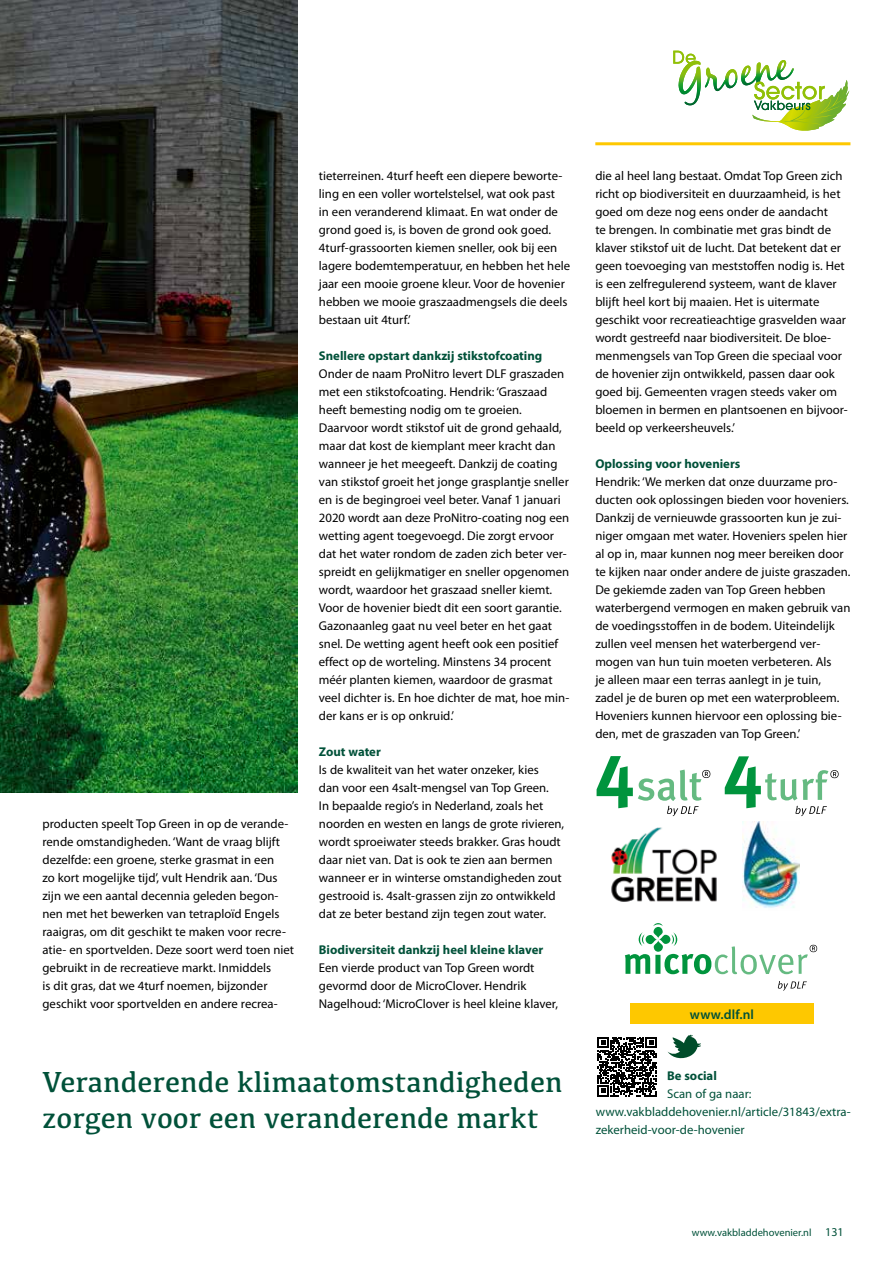
<style>
.page{position:relative;width:893px;height:1263px;background:#fff}
.page>*{position:absolute;margin:0;border:0;box-sizing:border-box;transform-origin:0 0}
.t1{font:30px/36px "Kefa";color:#005139}
.t2{font:600 13.5px "Myriad Pro";letter-spacing:.01em;color:#005139}
.t3{font:12.75px/18px "Myriad Pro";color:#000}
.t4{font:700 12.75px "Myriad Pro";color:#005139}
.t5{font:12.75px/18px "Myriad Pro";color:#005139}
.t6{font:10.5px "Myriad Pro";color:#005139}
.s1{font-size:12px}
</style>
<div class="page">
<hr style="left:595px;top:142px;width:255px;height:3px;background:#fec800">
<img style="left:0;top:0;width:298px;height:792px">
<svg style="left:597px;top:756px;width:113px;height:60px"></svg>
<svg style="left:725px;top:756px;width:114px;height:60px"></svg>
<img style="left:611px;top:827px;width:106px;height:75px">
<img style="left:743px;top:821px;width:57px;height:87px">
<div style="left:630px;top:1003px;width:184px;height:20px;background:#fec800"></div>
<svg style="left:673px;top:51px;width:177px;height:80px"></svg>
<svg style="left:639px;top:932px;width:6px;height:14px"></svg>
<svg style="left:653px;top:923px;width:10px;height:3px"></svg>
<svg style="left:659px;top:935px;width:11px;height:9px"></svg>
<svg style="left:646px;top:935px;width:11px;height:9px"></svg>
<svg style="left:653px;top:927px;width:10px;height:11px"></svg>
<svg style="left:654px;top:940px;width:9px;height:12px"></svg>
<svg style="left:625px;top:954px;width:25px;height:20px"></svg>
<div style="left:655px;top:955px;width:5px;height:19px;background:#00943d"></div>
<svg style="left:778px;top:981px;width:29px;height:9px"></svg>
<svg style="left:664px;top:932px;width:153px;height:42px"></svg>
<svg style="left:597px;top:1037px;width:60px;height:59px"></svg>
<svg style="left:668px;top:1035px;width:32px;height:23px"></svg>
<p class="t3" style="left:43px;top:815px;width:253px">producten speelt Top Green in op de verande&shy;rende omstandigheden. ‘Want de vraag blijft dezelfde: een groene, sterke grasmat in een<br>zo kort mogelijke tijd’, vult Hendrik aan. ‘Dus zijn we een aantal decennia geleden begon&shy;nen met het bewerken van tetraploïd Engels raaigras, om dit geschikt te maken voor recre&shy;atie- en sportvelden. Deze soort werd toen niet gebruikt in de recreatieve markt. Inmiddels<br>is dit gras, dat we 4turf noemen, bijzonder geschikt voor sportvelden en andere recrea-</p>
<p class="t3" style="left:319px;top:167px;width:253px">tieterreinen. 4turf heeft een diepere beworte&shy;ling en een voller wortelstelsel, wat ook past<br>in een veranderend klimaat. En wat onder de grond goed is, is boven de grond ook goed.<br>4turf-grassoorten kiemen sneller, ook bij een lagere bodemtemperatuur, en hebben het hele jaar een mooie groene kleur. Voor de hovenier hebben we mooie graszaadmengsels die deels bestaan uit 4turf.’</p>
<p class="t4" style="left:319px;top:347px;width:225px">Snellere opstart dankzij stikstofcoating</p>
<p class="t3" style="left:319px;top:365px;width:252px">Onder de naam ProNitro levert DLF graszaden met een stikstofcoating. Hendrik: ‘Graszaad heeft bemesting nodig om te groeien.<br>Daarvoor wordt stikstof uit de grond gehaald, maar dat kost de kiemplant meer kracht dan wanneer je het meegeeft. Dankzij de coating van stikstof groeit het jonge grasplantje sneller en is de begingroei veel beter. Vanaf 1 januari 2020 wordt aan deze ProNitro-coating nog een wetting agent toegevoegd. Die zorgt ervoor dat het water rondom de zaden zich beter ver&shy;spreidt en gelijkmatiger en sneller opgenomen wordt, waardoor het graszaad sneller kiemt.<br>Voor de hovenier biedt dit een soort garantie.<br>Gazonaanleg gaat nu veel beter en het gaat snel. De wetting agent heeft ook een positief effect op de worteling. Minstens 34 procent méér planten kiemen, waardoor de grasmat veel dichter is. En hoe dichter de mat, hoe min&shy;der kans er is op onkruid.’</p>
<p class="t4" style="left:319px;top:744px;width:63px">Zout water</p>
<p class="t3" style="left:319px;top:761px;width:247px">Is de kwaliteit van het water onzeker, kies<br>dan voor een 4salt-mengsel van Top Green.<br>In bepaalde regio’s in Nederland, zoals het noorden en westen en langs de grote rivieren, wordt sproeiwater steeds brakker. Gras houdt daar niet van. Dat is ook te zien aan bermen wanneer er in winterse omstandigheden zout gestrooid is. 4salt-grassen zijn zo ontwikkeld dat ze beter bestand zijn tegen zout water.</p>
<p class="t4" style="left:319px;top:942px;width:226px">Biodiversiteit dankzij heel kleine klaver</p>
<p class="t3" style="left:319px;top:959px;width:241px">Een vierde product van Top Green wordt gevormd door de MicroClover. Hendrik<br>Nagelhoud: ‘MicroClover is heel kleine klaver,</p>
<p class="t3" style="left:595px;top:167px;width:254px">die al heel lang bestaat. Omdat Top Green zich richt op biodiversiteit en duurzaamheid, is het goed om deze nog eens onder de aandacht<br>te brengen. In combinatie met gras bindt de klaver stikstof uit de lucht. Dat betekent dat er geen toevoeging van meststoffen nodig is. Het is een zelfregulerend systeem, want de klaver blijft heel kort bij maaien. Het is uitermate geschikt voor recreatieachtige grasvelden waar wordt gestreefd naar biodiversiteit. De bloe&shy;menmengsels van Top Green die speciaal voor de hovenier zijn ontwikkeld, passen daar ook goed bij. Gemeenten vragen steeds vaker om bloemen in bermen en plantsoenen en bijvoor&shy;beeld op verkeersheuvels.’</p>
<p class="t4" style="left:595px;top:456px;width:147px">Oplossing voor hoveniers</p>
<p class="t3" style="left:595px;top:473px;width:257px">Hendrik: ‘We merken dat onze duurzame pro&shy;ducten ook oplossingen bieden voor hoveniers.<br>Dankzij de vernieuwde grassoorten kun je zui&shy;niger omgaan met water. Hoveniers spelen hier al op in, maar kunnen nog meer bereiken door te kijken naar onder andere de juiste graszaden.<br>De gekiemde zaden van Top Green hebben waterbergend vermogen en maken gebruik van de voedingsstoffen in de bodem. Uiteindelijk zullen veel mensen het waterbergend ver&shy;mogen van hun tuin moeten verbeteren. Als<br>je alleen maar een terras aanlegt in je tuin, zadel je de buren op met een waterprobleem.<br>Hoveniers kunnen hiervoor een oplossing bie&shy;den, met de graszaden van Top Green.’</p>
<p class="t2" style="left:690px;top:1005px;width:66px">www.dlf.nl</p>
<h1 class="t1" style="left:43px;top:1062px;width:522px">Veranderende klimaatomstandigheden zorgen voor een veranderende markt</h1>
<p class="t4" style="left:667px;top:1067px;width:51px">Be social</p>
<p class="t5" style="left:596px;top:1085px;width:255px;text-indent:71px">Scan of ga naar: www.vakbladdehovenier.nl/article/31843/extra&shy;zekerheid-voor-de-hovenier</p>
<p class="t6" style="left:692px;top:1226px;width:153px">www.vakbladdehovenier.nl <span class="s1">131</span></p>
</div>
